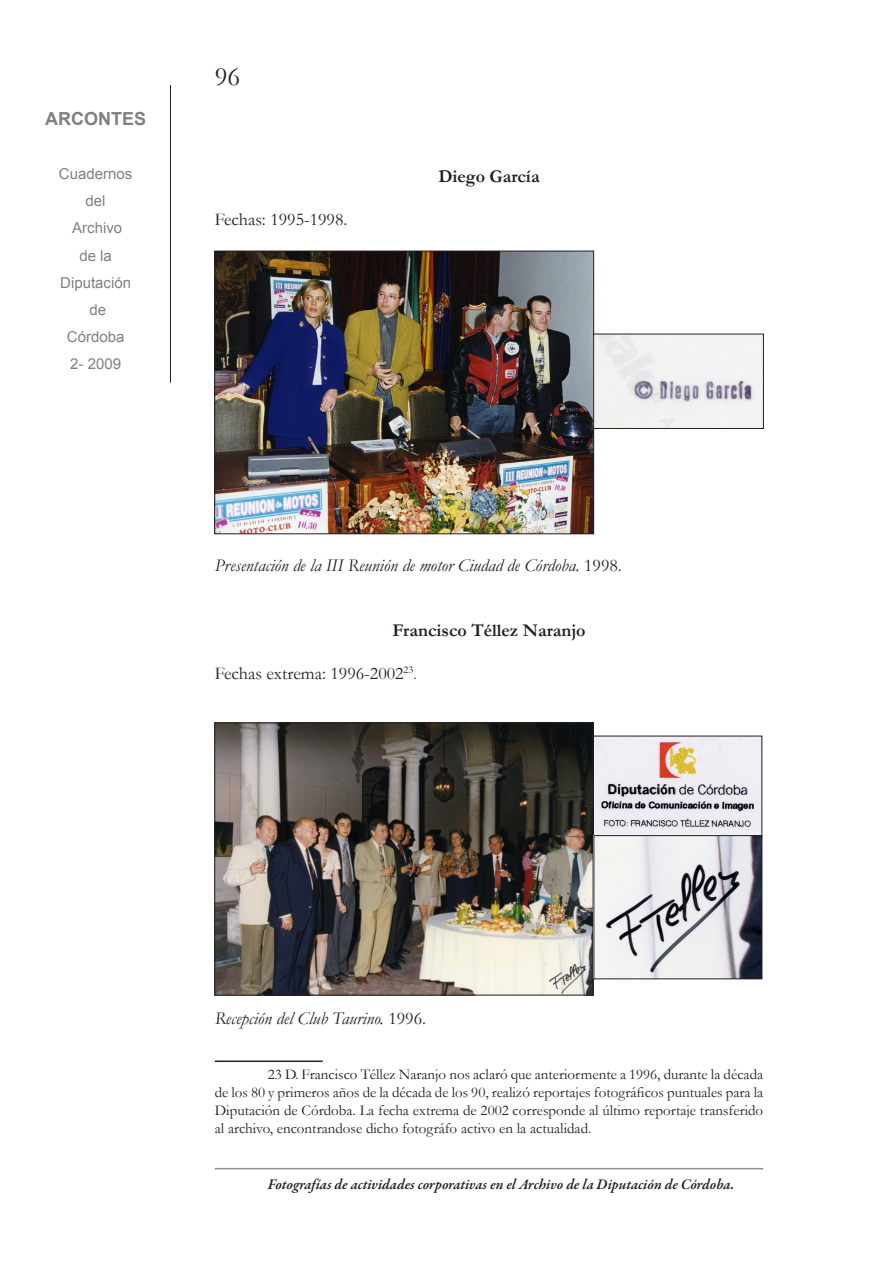
<style>
.page{position:relative;width:893px;height:1263px;background:#fff}
.page>*{position:absolute;margin:0;border:0;box-sizing:border-box;transform-origin:0 0}
.t1{font:27px "Garamond";color:#231f20}
.t2{font:italic 18px "Garamond";color:#231f20}
.t3{font:18px "Garamond";color:#231f20}
.t4{font:700 18px "Garamond";color:#231f20}
.t5{font:700 18px "Arial";color:#808080}
.Texto_nota_pie{font:15px/18px "Garamond";color:#231f20;text-align:justify}
.t6{font:italic 600 15px "Garamond Premr Pro";color:#231f20}
.t7{font:15px/27px "Arial";color:#808080;text-align:center}
.s1{font-style:normal}
.s2{font-size:15px}
</style>
<div class="page">
<hr style="left:215px;top:1168px;width:548px;height:1px;background:#231f20">
<hr style="left:170px;top:85px;width:1px;height:298px;background:#231f20">
<hr style="left:215px;top:1060px;width:108px;height:2px;background:#231f20">
<img style="left:216px;top:253px;width:376px;height:279px">
<div style="left:214px;top:251px;width:380px;height:283px;border:1px solid #231f20"></div>
<img style="left:595px;top:336px;width:167px;height:91px">
<div style="left:593px;top:334px;width:171px;height:95px;border:1px solid #231f20"></div>
<img style="left:594px;top:738px;width:166px;height:239px">
<img style="left:216px;top:724px;width:375px;height:269px">
<div style="left:214px;top:722px;width:379px;height:273px;border:1px solid #231f20"></div>
<div style="left:593px;top:835px;width:169px;height:144px;border:1px solid #231f20"></div>
<p class="t5" style="left:45px;top:107px;width:102px">ARCONTES</p>
<p class="t7" style="left:59px;top:161px;width:75px">Cuadernos del<br>Archivo<br>de la<br>Diputación de<br>Córdoba<br>2- 2009</p>
<h1 class="t1" style="left:215px;top:58px;width:27px">96</h1>
<p class="t3" style="left:215px;top:207px;width:134px">Fechas: 1995-1998.</p>
<p class="t4" style="left:438px;top:164px;width:103px">Diego García</p>
<p class="t2" style="left:215px;top:553px;width:409px">Presentación de la III Reunión de motor Ciudad de Córdoba. <span class="s1">1998.</span></p>
<p class="t4" style="left:392px;top:618px;width:194px">Francisco Téllez Naranjo</p>
<p class="t3" style="left:215px;top:661px;width:204px">Fechas extrema: 1996-2002<sup>23</sup><span class="s2">.</span></p>
<p class="t2" style="left:215px;top:1006px;width:213px">Recepción del Club Taurino. <span class="s1">1996.</span></p>
<p class="Texto_nota_pie" style="left:215px;top:1065px;width:550px;text-indent:53px">23 D. Francisco Téllez Naranjo nos aclaró que anteriormente a 1996, durante la década de los 80 y primeros años de la década de los 90, realizó reportajes fotográficos puntuales para la Diputación de Córdoba. La fecha extrema de 2002 corresponde al último reportaje transferido al archivo, encontrandose dicho fotográfo activo en la actualidad.</p>
<p class="t6" style="left:268px;top:1175px;width:468px">Fotografías de actividades corporativas en el Archivo de la Diputación de Córdoba.</p>
</div>
